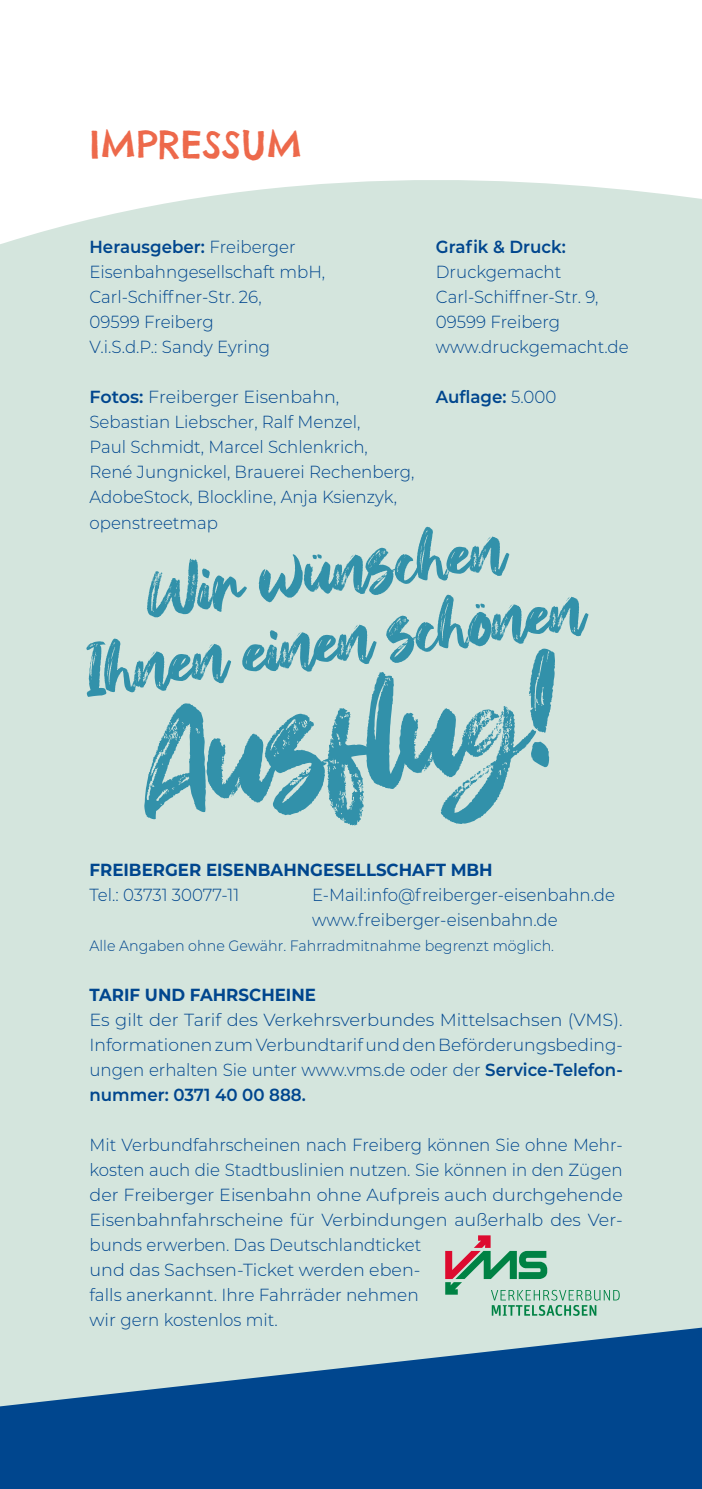
<style>
.page{position:relative;width:702px;height:1489px;background:#fff}
.page>*{position:absolute;margin:0;border:0;box-sizing:border-box;transform-origin:0 0}
.t1{font:150px "Hey October";color:#3291aa}
.t2{font:70px/70.2px "Hey October";color:#3291aa;text-align:center}
.t3{font:37.5px "Chelsea Market";color:#ed694b}
.t4{font:300 17.5px/25px "Montserrat";color:#00468e;scale:.95 1}
.t5{font:300 17.5px/25px "Montserrat";color:#00468e}
.t6{font:700 17.5px "Montserrat";color:#00468e;scale:.95 1}
.t7{font:600 17.5px "Montserrat";color:#00468e;scale:.95 1}
.t8{font:300 15px "Montserrat";color:#00468e;scale:.95 1}
.s1{font-weight:300}
.s2{font-weight:600}
</style>
<div class="page">
<div style="left:0;top:180px;width:702px;height:1147px;background:#d4e5dd"></div>
<svg style="left:0;top:1327px;width:702px;height:161px;background:#346da1"></svg>
<svg style="left:445px;top:1235px;width:174px;height:80px;background:#b1cbbc"></svg>
<h3 class="t3" style="left:89px;top:120px;width:215px">IMPRESSUM</h3>
<p class="t7" style="left:436px;top:235px;width:138px">Grafik &amp; Druck:</p>
<p class="t4" style="left:436px;top:259px;width:204px">Druckgemacht<br>Carl-Schiffner-Str. 9,<br>09599 Freiberg www.druckgemacht.de</p>
<p class="t7" style="left:436px;top:385px;width:128px">Auflage: <span class="s1">5.000</span></p>
<p class="t4" style="left:89px;top:234px;width:250px"><span class="s2">Herausgeber:</span> Freiberger<br>Eisenbahngesellschaft mbH,<br>Carl-Schiffner-Str. 26,<br>09599 Freiberg<br>V.i.S.d.P.: Sandy Eyring</p>
<p class="t5" style="left:89px;top:384px;width:326px"><span class="s2">Fotos:</span> Freiberger Eisenbahn,<br>Sebastian Liebscher, Ralf Menzel,<br>Paul Schmidt, Marcel Schlenkrich,<br>René Jungnickel, Brauerei Rechenberg,<br>AdobeStock, Blockline, Anja Ksienzyk, openstreetmap</p>
<h2 class="t2" style="left:73px;top:576px;width:505px;rotate:-7deg">Wir wünschen<br>Ihnen einen schönen</h2>
<h1 class="t1" style="left:127px;top:684px;width:421px;rotate:-8deg">Ausflug!</h1>
<p class="t6" style="left:89px;top:857px;width:426px">FREIBERGER EISENBAHNGESELLSCHAFT MBH</p>
<p class="t4" style="left:89px;top:881px;width:159px">Tel.: 03731 30077-11</p>
<p class="t4" style="left:312px;top:881px;width:320px">E-Mail:info@freiberger-eisenbahn.de www.freiberger-eisenbahn.de</p>
<p class="t8" style="left:89px;top:935px;width:490px">Alle Angaben ohne Gewähr. Fahrradmitnahme begrenzt möglich.</p>
<p class="t6" style="left:89px;top:982px;width:240px">TARIF UND FAHRSCHEINE</p>
<p class="t5" style="left:89px;top:1006px;width:534px;text-align:justify">Es gilt der Tarif des Verkehrsverbundes Mittelsachsen (VMS).<br>Informationen zum Verbundtarif und den Beförderungsbeding&shy;ungen erhalten Sie unter www.vms.de oder der <span class="s2">Service-Telefon&shy;nummer: 0371 40 00 888.</span></p>
<p class="t4" style="left:89px;top:1131px;width:562px">Mit Verbundfahrscheinen nach Freiberg können Sie ohne Mehr&shy;kosten auch die Stadtbuslinien nutzen. Sie können in den Zügen der Freiberger Eisenbahn ohne Aufpreis auch durchgehende Eisenbahnfahrscheine für Verbindungen außerhalb des Ver&shy;bunds erwerben. Das Deutschlandticket<br>und das Sachsen-Ticket werden eben-<br>falls anerkannt. Ihre Fahrräder nehmen<br>wir gern kostenlos mit.</p>
</div>
